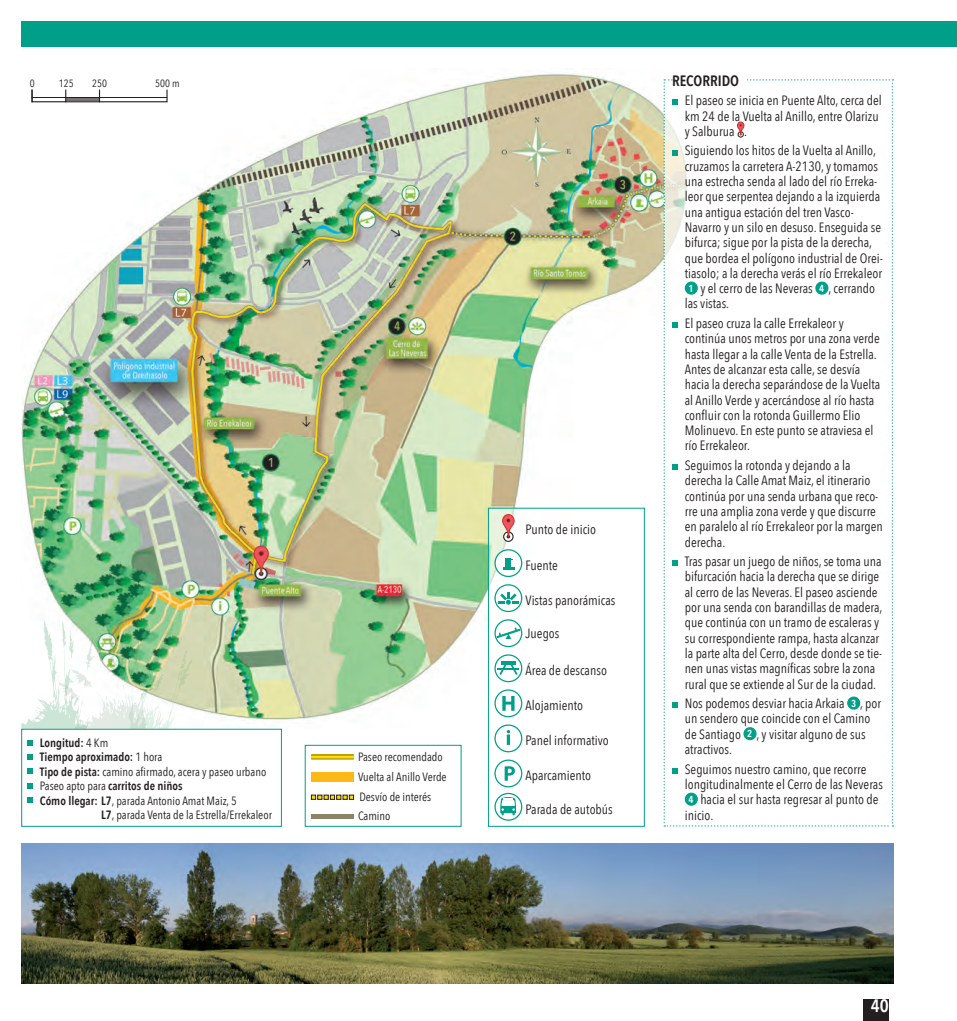
<style>
.page{position:relative;width:957px;height:1021px;background:#fff}
.page>*{position:absolute;margin:0;border:0;box-sizing:border-box;transform-origin:0 0}
.t1{font:600 18px "Avenir Next Condensed";color:#fff}
.TITULOS{font:600 15px "Avenir Next Condensed";color:#231f20}
._3_-3{font:13.5px/15.3px "Avenir Next Condensed";color:#231f20}
.TEXTO{font:13.5px "Avenir Next Condensed";color:#231f20}
.TEXTO-2{font:12px "Avenir Next Condensed";color:#231f20}
.TEXTO-3{font:600 12px "Avenir Next Condensed";color:#231f20}
.TEXTO-4{font:10.5px "Avenir Next Condensed";color:#231f20}
.t2{font:600 10.2px "Avenir Next Condensed";color:#fff}
.s1{font-weight:400}
.s2{font-weight:600}
</style>
<div class="page">
<div style="left:863px;top:999px;width:26px;height:22px;background:#231f20"></div>
<img style="left:21px;top:72px;width:642px;height:657px">
<img style="left:21px;top:843px;width:872px;height:140px">
<div style="left:21px;top:21px;width:936px;height:26px;background:#009f89"></div>
<svg style="left:28px;top:740px;width:5px;height:5px"></svg>
<svg style="left:28px;top:754px;width:5px;height:6px"></svg>
<svg style="left:28px;top:768px;width:5px;height:6px"></svg>
<svg style="left:28px;top:783px;width:5px;height:5px"></svg>
<svg style="left:28px;top:797px;width:5px;height:6px"></svg>
<svg style="left:663px;top:79px;width:230px;height:747px"></svg>
<div style="left:685px;top:793px;width:12px;height:12px;background:#009f89;border-radius:50%"></div>
<div style="left:685px;top:792px;width:13px;height:13px;border:1px solid #009f89;border-radius:50%"></div>
<div style="left:305px;top:745px;width:156px;height:81px;border:1px solid #009f89"></div>
<svg style="left:311px;top:755px;width:43px;height:3px"></svg>
<hr style="left:311px;top:758px;width:43px;height:1px;background:#231f20">
<hr style="left:311px;top:754px;width:43px;height:1px;background:#231f20">
<div style="left:311px;top:772px;width:43px;height:9px;background:#fcb814"></div>
<svg style="left:311px;top:795px;width:43px;height:4px"></svg>
<hr style="left:311px;top:814px;width:43px;height:4px;background:#8d8466">
<div style="left:488px;top:508px;width:156px;height:318px;background:#fff"></div>
<div style="left:488px;top:508px;width:157px;height:318px;border:1px solid #009f89"></div>
<svg style="left:495px;top:760px;width:27px;height:26px"></svg>
<div style="left:494px;top:759px;width:28px;height:28px;border:1px solid #009f89;border-radius:50%"></div>
<svg style="left:505px;top:766px;width:10px;height:14px"></svg>
<div style="left:494px;top:549px;width:28px;height:28px;border:1px solid #009f89;border-radius:50%"></div>
<svg style="left:503px;top:567px;width:12px;height:2px"></svg>
<div style="left:505px;top:558px;width:6px;height:10px;background:#009f89"></div>
<svg style="left:495px;top:655px;width:27px;height:26px"></svg>
<div style="left:494px;top:654px;width:28px;height:28px;border:1px solid #009f89;border-radius:50%"></div>
<hr style="left:501px;top:661px;width:14px;height:4px;background:#009f89">
<hr style="left:497px;top:668px;width:22px;height:2px;background:#009f89">
<svg style="left:499px;top:664px;width:18px;height:11px"></svg>
<div style="left:494px;top:724px;width:28px;height:28px;border:1px solid #009f89;border-radius:50%"></div>
<svg style="left:507px;top:730px;width:3px;height:15px"></svg>
<svg style="left:495px;top:793px;width:27px;height:27px"></svg>
<div style="left:494px;top:792px;width:28px;height:28px;border:1px solid #009f89;border-radius:50%"></div>
<svg style="left:500px;top:797px;width:16px;height:18px"></svg>
<div style="left:503px;top:531px;width:10px;height:11px;border:1px solid #231f20;border-radius:50%"></div>
<svg style="left:502px;top:514px;width:13px;height:24px"></svg>
<svg style="left:495px;top:585px;width:27px;height:26px"></svg>
<div style="left:494px;top:584px;width:28px;height:28px;border:1px solid #009f89;border-radius:50%"></div>
<svg style="left:498px;top:591px;width:21px;height:13px"></svg>
<svg style="left:495px;top:620px;width:27px;height:26px"></svg>
<div style="left:494px;top:619px;width:28px;height:28px;border:1px solid #009f89;border-radius:50%"></div>
<svg style="left:496px;top:627px;width:24px;height:12px"></svg>
<svg style="left:495px;top:690px;width:27px;height:26px"></svg>
<div style="left:494px;top:689px;width:28px;height:28px;border:1px solid #009f89;border-radius:50%"></div>
<svg style="left:502px;top:696px;width:12px;height:14px"></svg>
<hr style="left:32px;top:97px;width:135px;height:1px;background:#231f20">
<hr style="left:66px;top:99px;width:34px;height:1px;background:#231f20">
<div style="left:31px;top:89px;width:137px;height:13px;border:1px solid #231f20"></div>
<svg style="left:31px;top:90px;width:2px;height:12px"></svg>
<img style="left:21px;top:615px;width:172px;height:114px">
<p class="TEXTO-4" style="left:30px;top:77px;width:6px">0</p>
<p class="TEXTO-4" style="left:59px;top:77px;width:16px">125</p>
<p class="TEXTO-4" style="left:92px;top:77px;width:16px">250</p>
<p class="TEXTO-4" style="left:155px;top:77px;width:26px">500 m</p>
<p class="TEXTO-3" style="left:40px;top:735px;width:70px">Longitud: <span class="s1">4 Km</span></p>
<p class="TEXTO-3" style="left:40px;top:749px;width:124px">Tiempo aproximado: <span class="s1">1 hora</span></p>
<p class="TEXTO-2" style="left:40px;top:764px;width:228px"><span class="s2">Tipo de pista:</span> camino afirmado, acera y paseo urbano</p>
<p class="TEXTO-3" style="left:40px;top:778px;width:144px"><span class="s1">Paseo apto para</span> carritos de niños</p>
<p class="TEXTO-2" style="left:40px;top:793px;width:198px"><span class="s2">Cómo llegar: L7</span>, parada Antonio Amat Maiz, 5</p>
<p class="TEXTO-2" style="left:101px;top:807px;width:172px"><span class="s2">L7</span>, parada Venta de la Estrella/Errekaleor</p>
<p class="TEXTO-2" style="left:358px;top:749px;width:86px">Paseo recomendado</p>
<p class="TEXTO-2" style="left:358px;top:769px;width:90px">Vuelta al Anillo Verde</p>
<p class="TEXTO-2" style="left:358px;top:808px;width:34px">Camino</p>
<p class="TEXTO-2" style="left:359px;top:789px;width:73px">Desvío de interés</p>
<p class="TEXTO" style="left:525px;top:520px;width:72px">Punto de inicio</p>
<p class="TEXTO" style="left:525px;top:557px;width:34px">Fuente</p>
<p class="TEXTO" style="left:525px;top:591px;width:91px">Vistas panorámicas</p>
<p class="TEXTO" style="left:525px;top:625px;width:35px">Juegos</p>
<p class="TEXTO" style="left:525px;top:662px;width:83px">Área de descanso</p>
<p class="TEXTO" style="left:525px;top:697px;width:59px">Alojamiento</p>
<p class="TEXTO" style="left:525px;top:732px;width:85px">Panel informativo</p>
<p class="TEXTO" style="left:525px;top:767px;width:67px">Aparcamiento</p>
<p class="TEXTO" style="left:525px;top:800px;width:89px">Parada de autobús</p>
<p class="TITULOS" style="left:672px;top:71px;width:69px">RECORRIDO</p>
<p class="_3_-3" style="left:685px;top:93px;width:199px">El paseo se inicia en Puente Alto, cerca del km 24 de la Vuelta al Anillo, entre Olarizu y Salburua .</p>
<p class="_3_-3" style="left:685px;top:143px;width:199px">Siguiendo los hitos de la Vuelta al Anillo, cruzamos la carretera A-2130, y tomamos una estrecha senda al lado del río Erreka&shy;leor que serpentea dejando a la izquierda una antigua estación del tren Vasco-Navarro y un silo en desuso. Enseguida se bifurca; sigue por la pista de la derecha, que bordea el polígono industrial de Orei&shy;tiasolo; a la derecha verás el río Errekaleor</p>
<p class="t2" style="left:688px;top:282px;width:7px">1</p>
<p class="_3_-3" style="left:700px;top:281px;width:114px">y el cerro de las Neveras</p>
<p class="t2" style="left:819px;top:282px;width:7px">4</p>
<p class="_3_-3" style="left:828px;top:281px;width:48px">, cerrando</p>
<p class="_3_-3" style="left:685px;top:296px;width:46px">las vistas.</p>
<p class="_3_-3" style="left:685px;top:315px;width:197px">El paseo cruza la calle Errekaleor y continúa unos metros por una zona verde hasta llegar a la calle Venta de la Estrella.<br>Antes de alcanzar esta calle, se desvía hacia la derecha separándose de la Vuelta al Anillo Verde y acercándose al río hasta confluir con la rotonda Guillermo Elio Molinuevo. En este punto se atraviesa el río Errekaleor.</p>
<p class="_3_-3" style="left:685px;top:457px;width:200px">Seguimos la rotonda y dejando a la derecha la Calle Amat Maiz, el itinerario continúa por una senda urbana que reco&shy;rre una amplia zona verde y que discurre en paralelo al río Errekaleor por la margen derecha.</p>
<p class="_3_-3" style="left:685px;top:553px;width:199px">Tras pasar un juego de niños, se toma una bifurcación hacia la derecha que se dirige al cerro de las Neveras. El paseo asciende por una senda con barandillas de madera, que continúa con un tramo de escaleras y su correspondiente rampa, hasta alcanzar la parte alta del Cerro, desde donde se tie&shy;nen unas vistas magníficas sobre la zona rural que se extiende al Sur de la ciudad.</p>
<p class="_3_-3" style="left:685px;top:695px;width:161px">Nos podemos desviar hacia Arkaia</p>
<p class="t2" style="left:851px;top:697px;width:7px">3</p>
<p class="_3_-3" style="left:685px;top:695px;width:198px;text-indent:175px">, por un sendero que coincide con el Camino de Santiago</p>
<p class="t2" style="left:747px;top:727px;width:7px">2</p>
<p class="_3_-3" style="left:756px;top:726px;width:111px">, y visitar alguno de sus</p>
<p class="_3_-3" style="left:685px;top:741px;width:49px">atractivos.</p>
<p class="_3_-3" style="left:685px;top:761px;width:200px">Seguimos nuestro camino, que recorre longitudinalmente el Cerro de las Neveras</p>
<p class="t2" style="left:688px;top:793px;width:7px">4</p>
<p class="_3_-3" style="left:685px;top:791px;width:195px;text-indent:16px">hacia el sur hasta regresar al punto de inicio.</p>
<h1 class="t1" style="left:871px;top:995px;width:19px">40</h1>
</div>
